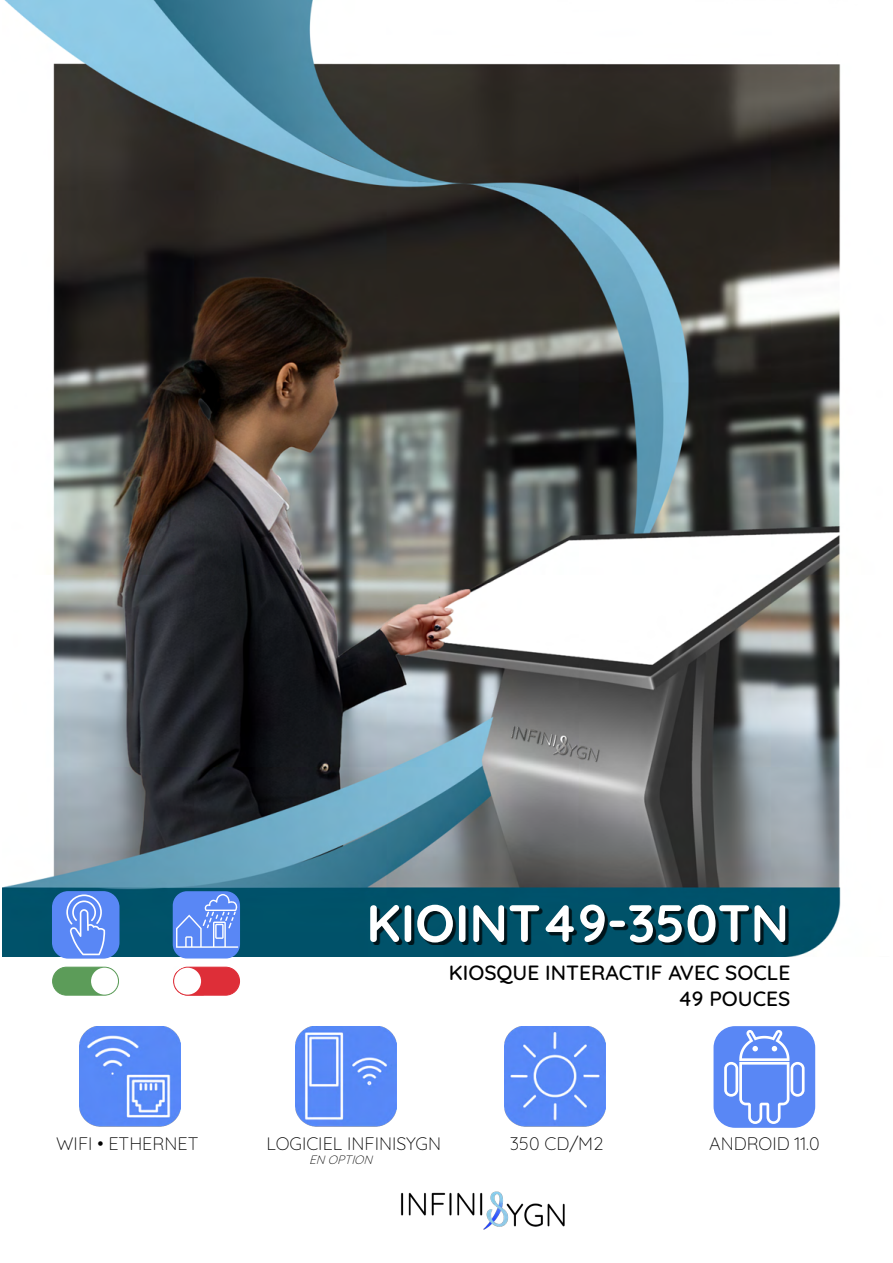
<style>
.page{position:relative;width:893px;height:1263px;background:#fff}
.page>*{position:absolute;margin:0;border:0;box-sizing:border-box;transform-origin:0 0}
.t1{font:700 52.5px "Quicksand";color:#fff}
.t2{font:500 21px "Quicksand";color:#000}
.t3{font:300 18px "Quicksand";color:#000}
.t4{font:italic 300 12px "Quicksand";color:#000}
</style>
<div class="page">
<img style="left:2px;top:0;width:839px;height:956px">
<div style="left:373px;top:907px;width:415px;height:38px;background:#000;opacity:.75"></div>
<svg style="left:52px;top:967px;width:67px;height:29px"></svg>
<div style="left:91px;top:968px;width:27px;height:27px;background:#fff;border-radius:50%"></div>
<svg style="left:173px;top:967px;width:67px;height:29px"></svg>
<img style="left:174px;top:967px;width:30px;height:29px">
<img style="left:175px;top:972px;width:29px;height:24px">
<div style="left:174px;top:968px;width:27px;height:27px;background:#fff;border-radius:50%"></div>
<div style="left:52px;top:891px;width:67px;height:68px;background:#5987f5;border-radius:16px"></div>
<svg style="left:66px;top:894px;width:39px;height:61px"></svg>
<div style="left:173px;top:891px;width:67px;height:67px;background:#5987f5;border-radius:14px"></div>
<svg style="left:176px;top:894px;width:62px;height:54px"></svg>
<img style="left:80px;top:1026px;width:100px;height:101px">
<img style="left:296px;top:1026px;width:100px;height:101px">
<img style="left:505px;top:1026px;width:100px;height:101px">
<svg style="left:713px;top:1026px;width:102px;height:102px;background:#799ef6"></svg>
<img style="left:400px;top:1191px;width:165px;height:38px">
<p class="t1" style="left:366px;top:880px;width:424px">KIOINT49-350TN</p>
<p class="t2" style="left:449px;top:956px;width:343px">KIOSQUE INTERACTIF AVEC SOCLE</p>
<p class="t2" style="left:678px;top:981px;width:113px">49 POUCES</p>
<p class="t3" style="left:56px;top:1129px;width:144px">WIFI • ETHERNET</p>
<p class="t3" style="left:266px;top:1129px;width:176px">LOGICIEL INFINISYGN</p>
<p class="t3" style="left:510px;top:1129px;width:95px">350 CD/M2</p>
<p class="t3" style="left:709px;top:1129px;width:112px">ANDROID 11.0</p>
<p class="t4" style="left:309px;top:1150px;width:69px">EN OPTION</p>
</div>
